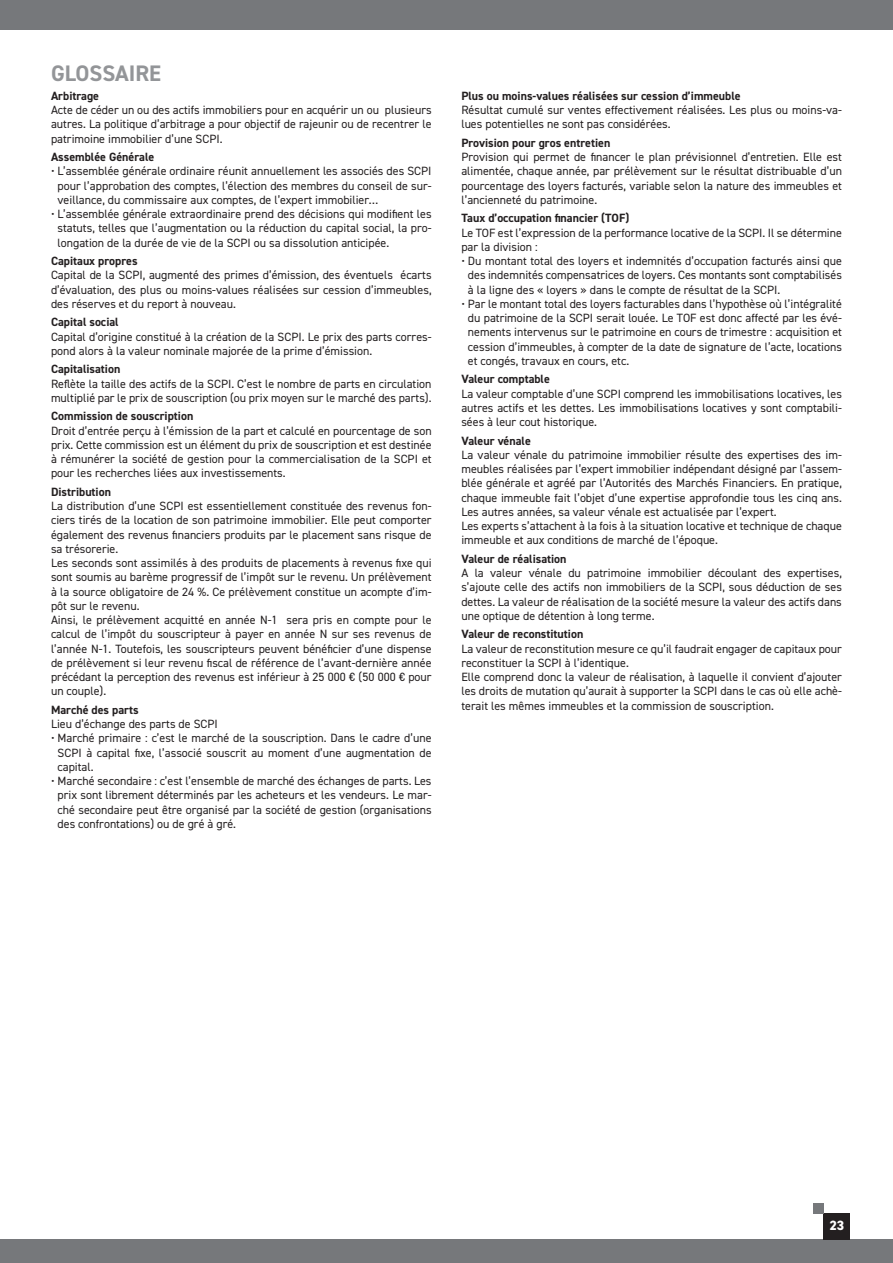
<style>
.page{position:relative;width:893px;height:1263px;background:#fff}
.page>*{position:absolute;margin:0;border:0;box-sizing:border-box;transform-origin:0 0}
.t1{font:700 22.5px "DIN2014";color:#939598}
.t2{font:800 13.5px "DIN2014";color:#fff}
.t3{font:12px/14.2px "DIN2014";color:#231f20;text-align:justify}
.t4{font:700 12px "DIN2014";color:#231f20}
</style>
<div class="page">
<div style="left:0;top:1239px;width:893px;height:24px;background:#76787b"></div>
<div style="left:0;top:0;width:893px;height:30px;background:#76787b"></div>
<div style="left:824px;top:1213px;width:26px;height:26px;background:#231f20"></div>
<div style="left:813px;top:1203px;width:11px;height:10px;background:#76787b"></div>
<h1 class="t1" style="left:51px;top:59px;width:112px">GLOSSAIRE</h1>
<p class="t4" style="left:51px;top:88px;width:50px">Arbitrage</p>
<p class="t3" style="left:51px;top:103px;width:382px">Acte de céder un ou des actifs immobiliers pour en acquérir un ou plusieurs autres. La politique d’arbitrage a pour objectif de rajeunir ou de recentrer le patrimoine immobilier d’une SCPI.</p>
<p class="t4" style="left:51px;top:149px;width:105px">Assemblée Générale</p>
<p class="t3" style="left:58px;top:164px;width:375px;text-indent:-7px">• L’assemblée générale ordinaire réunit annuellement les associés des SCPI pour l’approbation des comptes, l’élection des membres du conseil de sur&shy;veillance, du commissaire aux comptes, de l’expert immobilier…</p>
<p class="t3" style="left:58px;top:207px;width:376px;text-indent:-7px">• L’assemblée générale extraordinaire prend des décisions qui modifient les statuts, telles que l’augmentation ou la réduction du capital social, la pro&shy;longation de la durée de vie de la SCPI ou sa dissolution anticipée.</p>
<p class="t4" style="left:51px;top:253px;width:88px">Capitaux propres</p>
<p class="t3" style="left:51px;top:268px;width:382px">Capital de la SCPI, augmenté des primes d’émission, des éventuels écarts d’évaluation, des plus ou moins-values réalisées sur cession d’immeubles, des réserves et du report à nouveau.</p>
<p class="t4" style="left:51px;top:314px;width:69px">Capital social</p>
<p class="t3" style="left:51px;top:329px;width:382px">Capital d’origine constitué à la création de la SCPI. Le prix des parts corres&shy;pond alors à la valeur nominale majorée de la prime d’émission.</p>
<p class="t4" style="left:51px;top:361px;width:71px">Capitalisation</p>
<p class="t3" style="left:51px;top:376px;width:382px">Reflète la taille des actifs de la SCPI. C’est le nombre de parts en circulation multiplié par le prix de souscription (ou prix moyen sur le marché des parts).</p>
<p class="t4" style="left:51px;top:408px;width:144px">Commission de souscription</p>
<p class="t3" style="left:51px;top:423px;width:382px">Droit d’entrée perçu à l’émission de la part et calculé en pourcentage de son prix. Cette commission est un élément du prix de souscription et est destinée à rémunérer la société de gestion pour la commercialisation de la SCPI et pour les recherches liées aux investissements.</p>
<p class="t4" style="left:51px;top:484px;width:62px">Distribution</p>
<p class="t3" style="left:51px;top:499px;width:382px;text-align:left">La distribution d’une SCPI est essentiellement constituée des revenus fon&shy;ciers tirés de la location de son patrimoine immobilier. Elle peut comporter également des revenus financiers produits par le placement sans risque de sa trésorerie.<br>Les seconds sont assimilés à des produits de placements à revenus fixe qui sont soumis au barème progressif de l’impôt sur le revenu. Un prélèvement à la source obligatoire de 24 %. Ce prélèvement constitue un acompte d’im&shy;pôt sur le revenu.<br>Ainsi, le prélèvement acquitté en année N-1 sera pris en compte pour le calcul de l’impôt du souscripteur à payer en année N sur ses revenus de l’année N-1. Toutefois, les souscripteurs peuvent bénéficier d’une dispense de prélèvement si leur revenu fiscal de référence de l’avant-dernière année précédant la perception des revenus est inférieur à 25 000 € (50 000 € pour un couple).</p>
<p class="t4" style="left:51px;top:702px;width:89px">Marché des parts</p>
<p class="t3" style="left:51px;top:717px;width:168px">Lieu d’échange des parts de SCPI</p>
<p class="t3" style="left:58px;top:731px;width:376px;text-indent:-7px">• Marché primaire : c’est le marché de la souscription. Dans le cadre d’une SCPI à capital fixe, l’associé souscrit au moment d’une augmentation de capital.</p>
<p class="t3" style="left:58px;top:774px;width:375px;text-indent:-7px">• Marché secondaire : c’est l’ensemble de marché des échanges de parts. Les prix sont librement déterminés par les acheteurs et les vendeurs. Le mar&shy;ché secondaire peut être organisé par la société de gestion (organisations des confrontations) ou de gré à gré.</p>
<p class="t4" style="left:461px;top:88px;width:281px">Plus ou moins-values réalisées sur cession d’immeuble</p>
<p class="t3" style="left:461px;top:103px;width:382px">Résultat cumulé sur ventes effectivement réalisées. Les plus ou moins-va&shy;lues potentielles ne sont pas considérées.</p>
<p class="t4" style="left:461px;top:135px;width:150px">Provision pour gros entretien</p>
<p class="t3" style="left:461px;top:150px;width:382px">Provision qui permet de financer le plan prévisionnel d’entretien. Elle est alimentée, chaque année, par prélèvement sur le résultat distribuable d’un pourcentage des loyers facturés, variable selon la nature des immeubles et l’ancienneté du patrimoine.</p>
<p class="t4" style="left:461px;top:210px;width:169px">Taux d’occupation financier (TOF)</p>
<p class="t3" style="left:461px;top:225px;width:382px">Le TOF est l’expression de la performance locative de la SCPI. Il se détermine par la division :</p>
<p class="t3" style="left:468px;top:254px;width:375px;text-indent:-7px">• Du montant total des loyers et indemnités d’occupation facturés ainsi que des indemnités compensatrices de loyers. Ces montants sont comptabilisés à la ligne des « loyers » dans le compte de résultat de la SCPI.</p>
<p class="t3" style="left:468px;top:296px;width:375px;text-indent:-7px">• Par le montant total des loyers facturables dans l’hypothèse où l’intégralité du patrimoine de la SCPI serait louée. Le TOF est donc affecté par les évé&shy;nements intervenus sur le patrimoine en cours de trimestre : acquisition et cession d’immeubles, à compter de la date de signature de l’acte, locations et congés, travaux en cours, etc.</p>
<p class="t4" style="left:461px;top:371px;width:90px">Valeur comptable</p>
<p class="t3" style="left:461px;top:386px;width:382px">La valeur comptable d’une SCPI comprend les immobilisations locatives, les autres actifs et les dettes. Les immobilisations locatives y sont comptabili&shy;sées à leur cout historique.</p>
<p class="t4" style="left:461px;top:432px;width:71px">Valeur vénale</p>
<p class="t3" style="left:461px;top:447px;width:382px;text-align:left">La valeur vénale du patrimoine immobilier résulte des expertises des im&shy;meubles réalisées par l’expert immobilier indépendant désigné par l’assem&shy;blée générale et agréé par l’Autorités des Marchés Financiers. En pratique, chaque immeuble fait l’objet d’une expertise approfondie tous les cinq ans.<br>Les autres années, sa valeur vénale est actualisée par l’expert.<br>Les experts s’attachent à la fois à la situation locative et technique de chaque immeuble et aux conditions de marché de l’époque.</p>
<p class="t4" style="left:461px;top:551px;width:107px">Valeur de réalisation</p>
<p class="t3" style="left:461px;top:566px;width:382px">A la valeur vénale du patrimoine immobilier découlant des expertises, s’ajoute celle des actifs non immobiliers de la SCPI, sous déduction de ses dettes. La valeur de réalisation de la société mesure la valeur des actifs dans une optique de détention à long terme.</p>
<p class="t4" style="left:461px;top:626px;width:123px">Valeur de reconstitution</p>
<p class="t3" style="left:461px;top:641px;width:382px;text-align:left">La valeur de reconstitution mesure ce qu’il faudrait engager de capitaux pour reconstituer la SCPI à l’identique.<br>Elle comprend donc la valeur de réalisation, à laquelle il convient d’ajouter les droits de mutation qu’aurait à supporter la SCPI dans le cas où elle achè&shy;terait les mêmes immeubles et la commission de souscription.</p>
<p class="t2" style="left:829px;top:1216px;width:17px">23</p>
</div>
